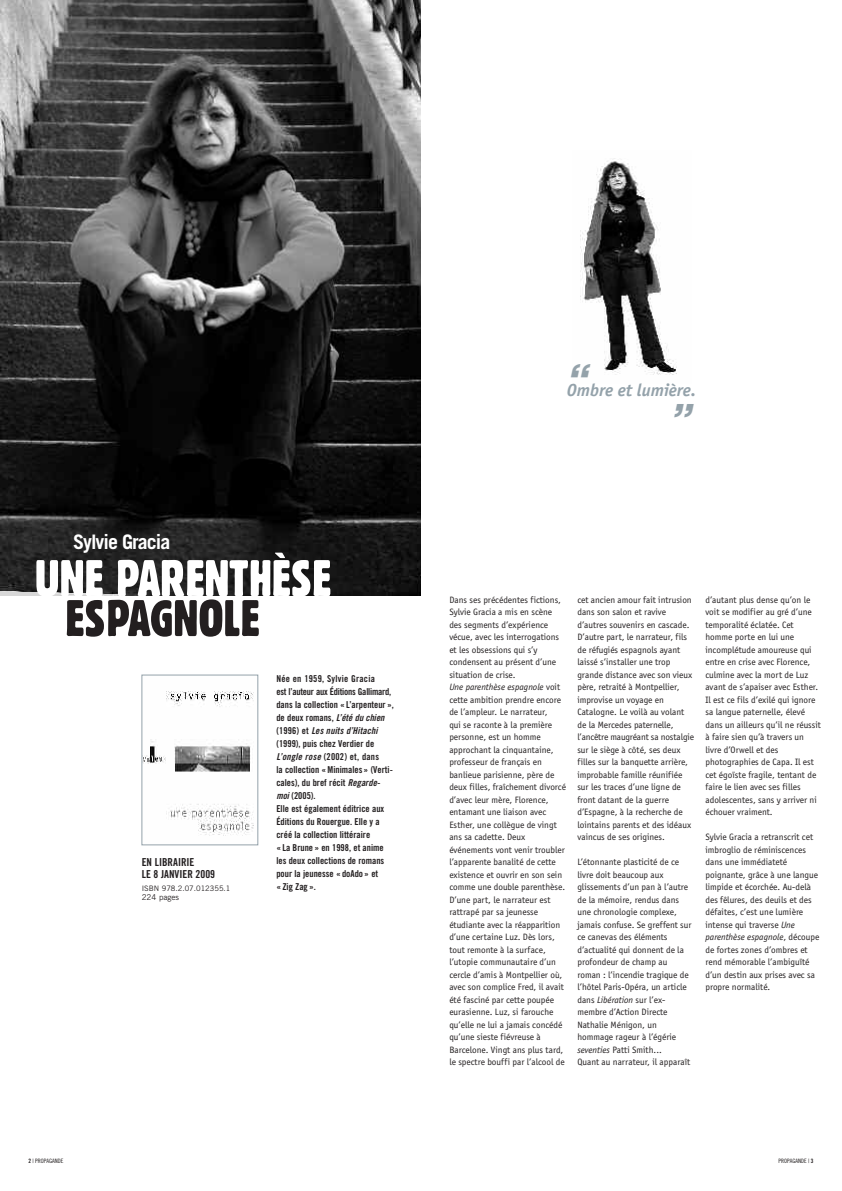
<style>
.page{position:relative;width:842px;height:1191px;background:#fff}
.page>*{position:absolute;margin:0;border:0;box-sizing:border-box;transform-origin:0 0}
.t1{font:50px "Gothic 821 Condensed BT";color:#fff}
.t2{font:50px "Gothic 821 Condensed BT";color:#231f20}
.t3{font:italic 40px "Chicago";color:#94a2aa}
.t4{font:700 20px "Trade Gothic";letter-spacing:-.05em;color:#fff}
.t5{font:italic 700 18px "Officina Sans";color:#94a2aa}
.t6{font:11px/12px "Trade Gothic Bold Cond Twenty";color:#231f20}
.t7{font:9.5px/12.5px "Officina Sans";color:#231f20}
.t8{font:9.5px/13px "Trade Gothic Bold Cond Twenty";color:#231f20}
.t9{font:9.5px "Trade Gothic Bold Cond Twenty Obl";letter-spacing:.015em;color:#231f20}
.t10{font:8px "Trade Gothic";color:#231f20}
.t11{font:7.5px "Trade Gothic";color:#231f20}
.t12{font:6px "Trade Gothic Cond Eighteen";color:#231f20}
.s1{font-family:"Trade Gothic Bold Cond Twenty Obl"}
.s2{font-family:"Trade Gothic Bold Cond Twenty"}
.s3{font-style:italic}
</style>
<div class="page">
<img style="left:580px;top:158px;width:97px;height:217px">
<img style="left:0;top:0;width:421px;height:595px">
<img style="left:144px;top:691px;width:110px;height:145px">
<div style="left:142px;top:675px;width:116px;height:170px;border:1px solid #94a2aa"></div>
<h3 class="t4" style="left:73px;top:534px;width:99px">Sylvie Gracia</h3>
<h1 class="t1" style="left:35px;top:560px;width:298px">UNE PARENTHÈSE</h1>
<h1 class="t2" style="left:66px;top:600px;width:195px">ESPAGNOLE</h1>
<p class="t6" style="left:142px;top:857px;width:75px">EN LIBRAIRIE<br>LE 8 JANVIER 2009</p>
<p class="t11" style="left:142px;top:885px;width:90px">ISBN 978.2.07.012355.1</p>
<p class="t10" style="left:142px;top:894px;width:39px">224 pages</p>
<p class="t8" style="left:276px;top:672px;width:119px">Née en 1959, Sylvie Gracia<br>est l’auteur aux Éditions Gallimard, dans la collection «L’arpenteur », de deux romans, <span class="s1">L’été du chien</span></p>
<p class="t9" style="left:276px;top:727px;width:103px"><span class="s2">(1996) et</span> Les nuits d’Hitachi</p>
<p class="t8" style="left:276px;top:737px;width:118px">(1999), puis chez Verdier de<br><span class="s1">L’ongle rose</span> (2002) et, dans<br>la collection « Minimales » (Verti&shy;cales), du bref récit <span class="s1">Regarde&shy;moi</span> (2005).<br>Elle est également éditrice aux<br>Éditions du Rouergue. Elle y a créé la collection littéraire<br>«La Brune» en 1998, et anime les deux collections de romans pour la jeunesse «doAdo » et<br>« Zig Zag ».</p>
<h2 class="t3" style="left:564px;top:357px;width:39px">“</h2>
<h3 class="t5" style="left:567px;top:379px;width:131px">Ombre et lumière.</h3>
<h2 class="t3" style="left:668px;top:397px;width:39px">”</h2>
<p class="t7" style="left:449px;top:593px;width:118px">Dans ses précédentes fictions,<br>Sylvie Gracia a mis en scène des segments d’expérience vécue, avec les interrogations et les obsessions qui s’y condensent au présent d’une situation de crise.<br><span class="s3">Une parenthèse espagnole</span> voit cette ambition prendre encore de l’ampleur. Le narrateur,<br>qui se raconte à la première personne, est un homme approchant la cinquantaine, professeur de français en banlieue parisienne, père de deux filles, fraîchement divorcé d’avec leur mère, Florence, entamant une liaison avec<br>Esther, une collègue de vingt ans sa cadette. Deux événements vont venir troubler l’apparente banalité de cette existence et ouvrir en son sein comme une double parenthèse.<br>D’une part, le narrateur est rattrapé par sa jeunesse étudiante avec la réapparition d’une certaine Luz. Dès lors, tout remonte à la surface, l’utopie communautaire d’un cercle d’amis à Montpellier où, avec son complice Fred, il avait été fasciné par cette poupée eurasienne. Luz, si farouche qu’elle ne lui a jamais concédé qu’une sieste fiévreuse à<br>Barcelone. Vingt ans plus tard, le spectre bouffi par l’alcool de</p>
<p class="t7" style="left:577px;top:593px;width:118px">cet ancien amour fait intrusion dans son salon et ravive d’autres souvenirs en cascade.<br>D’autre part, le narrateur, fils de réfugiés espagnols ayant laissé s’installer une trop grande distance avec son vieux père, retraité à Montpellier, improvise un voyage en<br>Catalogne. Le voilà au volant de la Mercedes paternelle, l’ancêtre maugréant sa nostalgie sur le siège à côté, ses deux filles sur la banquette arrière, improbable famille réunifiée sur les traces d’une ligne de front datant de la guerre d’Espagne, à la recherche de lointains parents et des idéaux vaincus de ses origines.</p>
<p class="t7" style="left:577px;top:855px;width:116px">L’étonnante plasticité de ce livre doit beaucoup aux glissements d’un pan à l’autre de la mémoire, rendus dans une chronologie complexe, jamais confuse. Se greffent sur ce canevas des éléments d’actualité qui donnent de la profondeur de champ au roman : l’incendie tragique de l’hôtel Paris-Opéra, un article dans <span class="s3">Libération</span> sur l’ex&shy;membre d’Action Directe<br>Nathalie Ménigon, un hommage rageur à l’égérie <span class="s3">seventies</span> Patti Smith...<br>Quant au narrateur, il apparaît</p>
<p class="t7" style="left:705px;top:593px;width:117px">d’autant plus dense qu’on le voit se modifier au gré d’une temporalité éclatée. Cet homme porte en lui une incomplétude amoureuse qui entre en crise avec Florence, culmine avec la mort de Luz avant de s’apaiser avec Esther.<br>Il est ce fils d’exilé qui ignore sa langue paternelle, élevé dans un ailleurs qu’il ne réussit à faire sien qu’à travers un livre d’Orwell et des photographies de Capa. Il est cet égoïste fragile, tentant de faire le lien avec ses filles adolescentes, sans y arriver ni échouer vraiment.</p>
<p class="t7" style="left:705px;top:830px;width:115px">Sylvie Gracia a retranscrit cet imbroglio de réminiscences dans une immédiateté poignante, grâce à une langue limpide et écorchée. Au-delà des fêlures, des deuils et des défaites, c’est une lumière intense qui traverse <span class="s3">Une parenthèse espagnole</span>, découpe de fortes zones d’ombres et rend mémorable l’ambiguïté d’un destin aux prises avec sa propre normalité.</p>
<p class="t12" style="left:28px;top:1158px;width:37px"><span class="s2">2</span> | PROPAGANDE</p>
<p class="t12" style="left:778px;top:1158px;width:37px">PROPAGANDE | <span class="s2">3</span></p>
</div>
